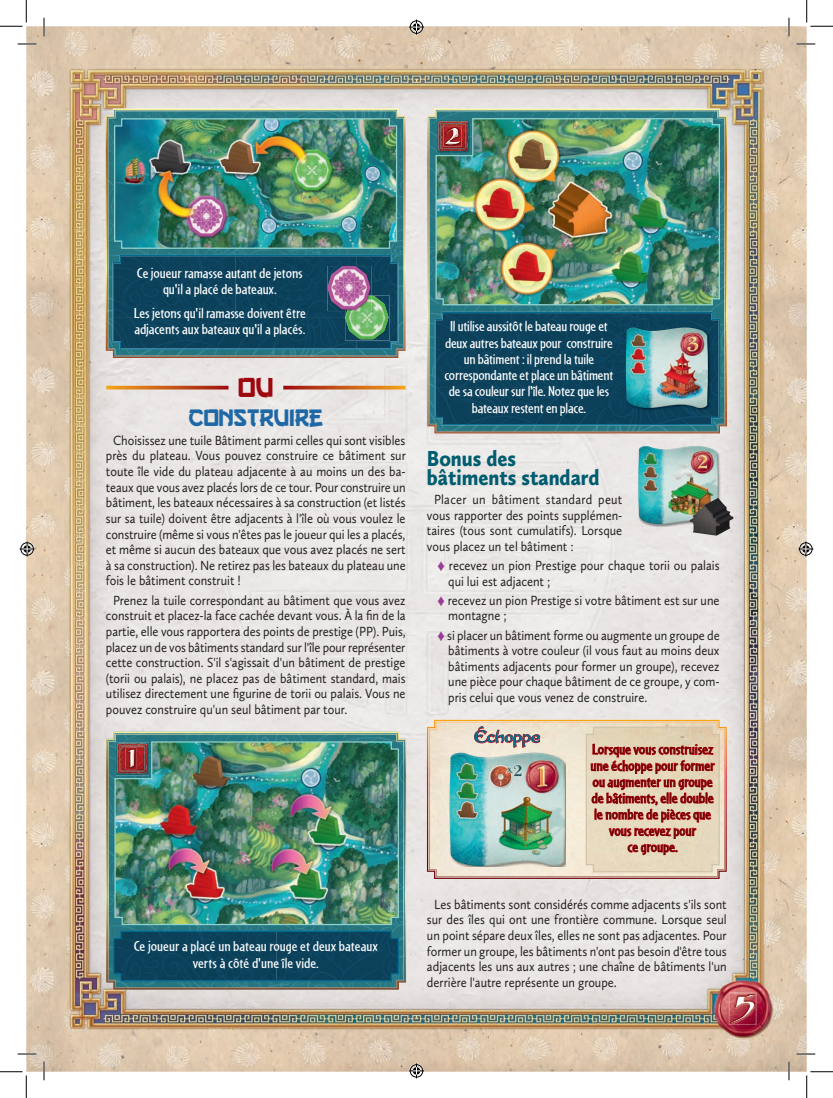
<style>
.page{position:relative;width:833px;height:1098px;background:#fff}
.page>*{position:absolute;margin:0;border:0;box-sizing:border-box;transform-origin:0 0}
.t1{font:28.75px "Gangof Three";color:#9d070d}
.t2{font:25px "Gangof Three";color:#1e68a6}
.t3{font:900 22.5px/19.1px "Calluna Sans";color:#005c6f;scale:.9 1}
.t4{font:15px/16.2px "Cafeteria";letter-spacing:-.01em;color:#fff;text-align:center;scale:1.15 1}
.t5{font:15px/16.2px "Cafeteria";letter-spacing:-.01em;color:#fff;text-align:center;scale:1.13 1}
.t6{font:15px/16.2px "Cafeteria";color:#600;text-align:center;scale:1.15 1}
.t7{font:15px "Chow Fun";letter-spacing:-.015em;color:#00698e}
.t8{font:13.75px/15.6px "Calluna Sans";color:#231f20;text-align:justify;scale:.9 1}
.s1{color:#983e97}
</style>
<div class="page">
<img style="left:26px;top:26px;width:780px;height:1045px">
<img style="left:728px;top:992px;width:28px;height:33px">
<img style="left:729px;top:1023px;width:26px;height:1px">
<img style="left:729px;top:993px;width:26px;height:2px">
<img style="left:729px;top:995px;width:26px;height:28px">
<svg style="left:730px;top:994px;width:24px;height:1px"></svg>
<img style="left:730px;top:995px;width:24px;height:28px">
<hr style="left:106px;top:386px;width:122px;height:3px;background:#fff">
<hr style="left:283px;top:386px;width:122px;height:3px;background:#fff">
<svg style="left:106px;top:731px;width:300px;height:259px;background:#9c9d7f"></svg>
<svg style="left:108px;top:734px;width:295px;height:253px;background:#347e85"></svg>
<svg style="left:112px;top:930px;width:287px;height:52px;background:#0d4660"></svg>
<img style="left:114px;top:741px;width:285px;height:185px">
<img style="left:116px;top:742px;width:33px;height:33px">
<img style="left:117px;top:743px;width:29px;height:30px">
<img style="left:125px;top:748px;width:11px;height:21px">
<img style="left:127px;top:749px;width:7px;height:18px">
<img style="left:637px;top:445px;width:83px;height:82px">
<img style="left:638px;top:446px;width:79px;height:78px">
<img style="left:689px;top:498px;width:43px;height:38px">
<svg style="left:426px;top:720px;width:300px;height:159px;background:#cf9373"></svg>
<svg style="left:429px;top:722px;width:295px;height:155px;background:#ede0cc"></svg>
<svg style="left:584px;top:726px;width:136px;height:147px;background:#dcaf9b"></svg>
<img style="left:449px;top:753px;width:115px;height:113px">
<svg style="left:473px;top:726px;width:67px;height:22px"></svg>
<svg style="left:106px;top:109px;width:299px;height:249px;background:#a6a17f"></svg>
<svg style="left:108px;top:111px;width:295px;height:245px;background:#357d86"></svg>
<svg style="left:113px;top:255px;width:285px;height:95px;background:#0e455f"></svg>
<img style="left:113px;top:118px;width:284px;height:131px">
<img style="left:345px;top:296px;width:44px;height:45px">
<img style="left:345px;top:296px;width:43px;height:43px">
<img style="left:327px;top:266px;width:44px;height:45px">
<img style="left:347px;top:296px;width:24px;height:15px">
<img style="left:327px;top:266px;width:43px;height:44px">
<svg style="left:427px;top:109px;width:299px;height:324px;background:#a9a88a"></svg>
<svg style="left:429px;top:111px;width:295px;height:320px;background:#317d87"></svg>
<svg style="left:434px;top:312px;width:285px;height:113px;background:#0d445e"></svg>
<img style="left:434px;top:117px;width:286px;height:189px">
<img style="left:625px;top:327px;width:85px;height:84px">
<img style="left:625px;top:327px;width:82px;height:81px">
<img style="left:436px;top:120px;width:33px;height:33px">
<img style="left:438px;top:121px;width:29px;height:30px">
<img style="left:443px;top:126px;width:18px;height:21px">
<img style="left:445px;top:128px;width:15px;height:17px">
<svg style="left:18px;top:43px;width:18px;height:2px"></svg>
<svg style="left:796px;top:43px;width:18px;height:2px"></svg>
<svg style="left:18px;top:1053px;width:18px;height:2px"></svg>
<svg style="left:796px;top:1053px;width:18px;height:2px"></svg>
<svg style="left:43px;top:18px;width:2px;height:18px"></svg>
<svg style="left:43px;top:1061px;width:2px;height:19px"></svg>
<svg style="left:787px;top:18px;width:2px;height:18px"></svg>
<svg style="left:787px;top:1061px;width:2px;height:19px"></svg>
<svg style="left:0;top:0;width:27px;height:27px"></svg>
<svg style="left:0;top:1071px;width:27px;height:27px"></svg>
<svg style="left:806px;top:0;width:26px;height:27px"></svg>
<svg style="left:806px;top:1071px;width:26px;height:27px"></svg>
<svg style="left:409px;top:20px;width:15px;height:15px"></svg>
<svg style="left:409px;top:1063px;width:15px;height:15px"></svg>
<svg style="left:20px;top:541px;width:15px;height:15px"></svg>
<svg style="left:797px;top:541px;width:15px;height:15px"></svg>
<p class="t4" style="left:137px;top:264px;width:146px">Ce joueur ramasse autant de jetons qu'il a placé de bateaux.</p>
<p class="t4" style="left:134px;top:304px;width:151px;text-align:left">Les jetons qu'il ramasse doivent être adjacents aux bateaux qu'il a placés.</p>
<h1 class="t1" style="left:238px;top:370px;width:36px">OU</h1>
<h2 class="t2" style="left:188px;top:402px;width:136px">CONSTRUIRE</h2>
<p class="t8" style="left:106px;top:432px;width:334px;text-indent:7px">Choisissez une tuile Bâtiment parmi celles qui sont visibles près du plateau. Vous pouvez construire ce bâtiment sur toute île vide du plateau adjacente à au moins un des ba&shy;teaux que vous avez placés lors de ce tour. Pour construire un bâtiment, les bateaux nécessaires à sa construction (et listés sur sa tuile) doivent être adjacents à l'île où vous voulez le construire (même si vous n'êtes pas le joueur qui les a placés, et même si aucun des bateaux que vous avez placés ne sert à sa construction). Ne retirez pas les bateaux du plateau une fois le bâtiment construit !</p>
<p class="t8" style="left:106px;top:592px;width:334px;text-indent:7px">Prenez la tuile correspondant au bâtiment que vous avez construit et placez-la face cachée devant vous. À la fin de la partie, elle vous rapportera des points de prestige (PP). Puis, placez un de vos bâtiments standard sur l'île pour représenter cette construction. S'il s'agissait d'un bâtiment de prestige (torii ou palais), ne placez pas de bâtiment standard, mais utilisez directement une figurine de torii ou palais. Vous ne pouvez construire qu'un seul bâtiment par tour.</p>
<p class="t4" style="left:134px;top:938px;width:214px">Ce joueur a placé un bateau rouge et deux bateaux verts à côté d'une île vide.</p>
<p class="t5" style="left:444px;top:318px;width:151px">Il utilise aussitôt le bateau rouge et deux autres bateaux pour construire un bâtiment : il prend la tuile correspondante et place un bâtiment de sa couleur sur l'île. Notez que les bateaux restent en place.</p>
<h3 class="t3" style="left:426px;top:448px;width:193px">Bonus des bâtiments standard</h3>
<p class="t8" style="left:426px;top:491px;width:218px;text-indent:7px">Placer un bâtiment standard peut vous rapporter des points supplémen&shy;taires (tous sont cumulatifs). Lorsque vous placez un tel bâtiment :</p>
<p class="t8" style="left:448px;top:557px;width:303px;text-indent:-11px"><span class="s1">♦</span> recevez un pion Prestige pour chaque torii ou palais qui lui est adjacent ;</p>
<p class="t8" style="left:448px;top:592px;width:303px;text-indent:-11px"><span class="s1">♦</span> recevez un pion Prestige si votre bâtiment est sur une montagne ;</p>
<p class="t8" style="left:448px;top:627px;width:303px;text-indent:-11px"><span class="s1">♦</span> si placer un bâtiment forme ou augmente un groupe de bâtiments à votre couleur (il vous faut au moins deux bâtiments adjacents pour former un groupe), recevez une pièce pour chaque bâtiment de ce groupe, y com&shy;pris celui que vous venez de construire.</p>
<p class="t7" style="left:474px;top:726px;width:68px">Échoppe</p>
<p class="t6" style="left:590px;top:741px;width:109px">Lorsque vous construisez une échoppe pour former ou augmenter un groupe de bâtiments, elle double le nombre de pièces que vous recevez pour<br>ce groupe.</p>
<p class="t8" style="left:426px;top:896px;width:334px;text-indent:7px">Les bâtiments sont considérés comme adjacents s'ils sont sur des îles qui ont une frontière commune. Lorsque seul un point sépare deux îles, elles ne sont pas adjacentes. Pour former un groupe, les bâtiments n'ont pas besoin d'être tous adjacents les uns aux autres ; une chaîne de bâtiments l'un derrière l'autre représente un groupe.</p>
</div>
